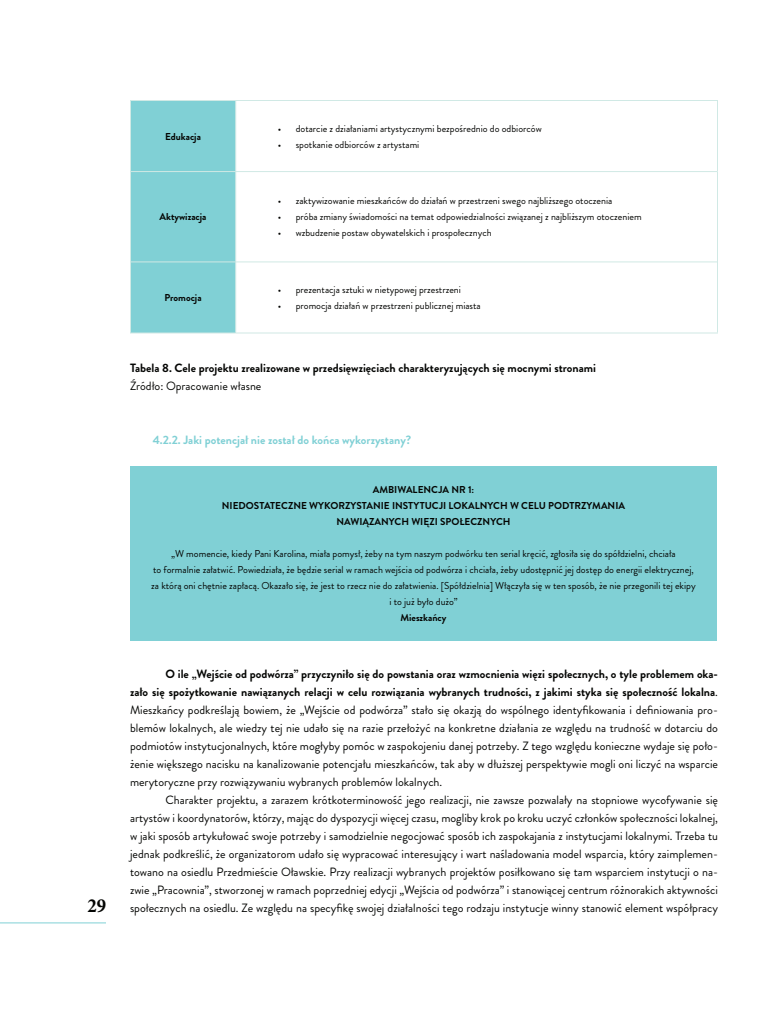
<style>
.page{position:relative;width:768px;height:1024px;background:#fff}
.page>*{position:absolute;margin:0;border:0;box-sizing:border-box;transform-origin:0 0}
.t1{font:700 condensed 20px "Minion Pro";color:#040503}
.t2{font:12px/18px "Brandon Grotesque";color:#040503;text-align:justify}
.t3{font:700 12px "Brandon Grotesque";color:#040503}
.t4{font:700 12px "Brandon Grotesque";color:#80d0d5}
.t5{font:10px/16px "Brandon Grotesque";color:#040503;text-align:center}
.t6{font:700 10px/16px "Brandon Grotesque";color:#040503}
.s1{font-weight:700}
</style>
<div class="page">
<hr style="left:0;top:923px;width:106px;height:1px;background:#80d0d5">
<div style="left:131px;top:101px;width:104px;height:231px;background:#80d0d5"></div>
<hr style="left:130px;top:100px;width:106px;height:1px;background:#d0e9e5">
<hr style="left:130px;top:101px;width:1px;height:71px;background:#d0e9e5">
<hr style="left:236px;top:100px;width:482px;height:1px;background:#d0e9e5">
<hr style="left:717px;top:101px;width:1px;height:71px;background:#d0e9e5">
<hr style="left:130px;top:172px;width:1px;height:90px;background:#d0e9e5">
<hr style="left:717px;top:172px;width:1px;height:90px;background:#d0e9e5">
<hr style="left:130px;top:262px;width:1px;height:70px;background:#d0e9e5">
<hr style="left:717px;top:262px;width:1px;height:70px;background:#d0e9e5">
<hr style="left:130px;top:332px;width:106px;height:2px;background:#d0e9e5">
<hr style="left:236px;top:332px;width:482px;height:2px;background:#d0e9e5">
<hr style="left:235px;top:101px;width:1px;height:70px;background:#d0e9e5">
<hr style="left:131px;top:171px;width:105px;height:1px;background:#d0e9e5">
<hr style="left:236px;top:171px;width:481px;height:1px;background:#d0e9e5">
<hr style="left:235px;top:172px;width:1px;height:90px;background:#d0e9e5">
<hr style="left:131px;top:262px;width:105px;height:1px;background:#d0e9e5">
<hr style="left:236px;top:262px;width:481px;height:1px;background:#d0e9e5">
<hr style="left:235px;top:262px;width:1px;height:70px;background:#d0e9e5">
<div style="left:130px;top:466px;width:587px;height:175px;background:#80d0d5"></div>
<h1 class="t1" style="left:87px;top:892px;width:20px">29</h1>
<p class="t6" style="left:165px;top:128px;width:37px">Edukacja</p>
<p class="t6" style="left:160px;top:209px;width:48px">Aktywizacja</p>
<p class="t6" style="left:165px;top:290px;width:39px">Promocja</p>
<p class="t5" style="left:278px;top:120px;width:266px">• dotarcie z działaniami artystycznymi bezpośrednio do odbiorców</p>
<p class="t5" style="left:278px;top:136px;width:143px">• spotkanie odbiorców z artystami</p>
<p class="t5" style="left:278px;top:193px;width:336px">• zaktywizowanie mieszkańców do działań w przestrzeni swego najbliższego otoczenia</p>
<p class="t5" style="left:278px;top:209px;width:365px">• próba zmiany świadomości na temat odpowiedzialności związanej z najbliższym otoczeniem</p>
<p class="t5" style="left:278px;top:225px;width:216px">• wzbudzenie postaw obywatelskich i prospołecznych</p>
<p class="t5" style="left:278px;top:282px;width:185px">• prezentacja sztuki w nietypowej przestrzeni</p>
<p class="t5" style="left:278px;top:298px;width:205px">• promocja działań w przestrzeni publicznej miasta</p>
<p class="t3" style="left:130px;top:359px;width:468px">Tabela 8. Cele projektu zrealizowane w przedsięwzięciach charakteryzujących się mocnymi stronami</p>
<p class="t2" style="left:130px;top:377px;width:133px">Źródło: Opracowanie własne</p>
<p class="t4" style="left:153px;top:431px;width:260px">4.2.2. Jaki potencjał nie został do końca wykorzystany?</p>
<p class="t6" style="left:373px;top:482px;width:103px">AMBIWALENCJA N R 1:</p>
<p class="t6" style="left:222px;top:498px;width:105px">N IEDOSTATECZN E WYKO</p>
<p class="t6" style="left:336px;top:498px;width:290px">RZYSTAN IE IN STYTU CJI LOKALNYCH W CELU PODTRZYMAN IA<br>NAWIĄZANYCH WIĘZI SPOŁECZNYCH</p>
<p class="t5" style="left:151px;top:546px;width:546px">„W momencie, kiedy Pani Karolina, miała pomysł, żeby na tym naszym podwórku ten serial kręcić, zgłosiła się do spółdzielni, chciała<br>to formalnie załatwić. Powiedziała, że będzie serial w ramach wejścia od podwórza i chciała, żeby udostępnić jej dostęp do energii elektrycznej, za którą oni chętnie zapłacą. Okazało się, że jest to rzecz nie do załatwienia. [Spółdzielnia] Włączyła się w ten sposób, że nie przegonili tej ekipy i to już było dużo”</p>
<p class="t6" style="left:401px;top:610px;width:47px">Mieszkańcy</p>
<p class="t2" style="left:130px;top:665px;width:590px;text-indent:35px"><span class="s1">O ile „Wejście od podwórza” przyczyniło się do powstania oraz wzmocnienia więzi społecznych, o tyle problemem oka&shy;zało się spożytkowanie nawiązanych relacji w celu rozwiązania wybranych trudności, z jakimi styka się społeczność lokalna</span>.<br>Mieszkańcy podkreślają bowiem, że „Wejście od podwórza” stało się okazją do wspólnego identyfikowania i definiowania pro&shy;blemów lokalnych, ale wiedzy tej nie udało się na razie przełożyć na konkretne działania ze względu na trudność w dotarciu do podmiotów instytucjonalnych, które mogłyby pomóc w zaspokojeniu danej potrzeby. Z tego względu konieczne wydaje się poło&shy;żenie większego nacisku na kanalizowanie potencjału mieszkańców, tak aby w dłuższej perspektywie mogli oni liczyć na wsparcie merytoryczne przy rozwiązywaniu wybranych problemów lokalnych.</p>
<p class="t2" style="left:130px;top:791px;width:590px;text-indent:35px">Charakter projektu, a zarazem krótkoterminowość jego realizacji, nie zawsze pozwalały na stopniowe wycofywanie się artystów i koordynatorów, którzy, mając do dyspozycji więcej czasu, mogliby krok po kroku uczyć członków społeczności lokalnej, w jaki sposób artykułować swoje potrzeby i samodzielnie negocjować sposób ich zaspokajania z instytucjami lokalnymi. Trzeba tu jednak podkreślić, że organizatorom udało się wypracować interesujący i wart naśladowania model wsparcia, który zaimplemen&shy;towano na osiedlu Przedmieście Oławskie. Przy realizacji wybranych projektów posiłkowano się tam wsparciem instytucji o na&shy;zwie „Pracownia”, stworzonej w ramach poprzedniej edycji „Wejścia od podwórza” i stanowiącej centrum różnorakich aktywności społecznych na osiedlu. Ze względu na specyfikę swojej działalności tego rodzaju instytucje winny stanowić element współpracy</p>
</div>
